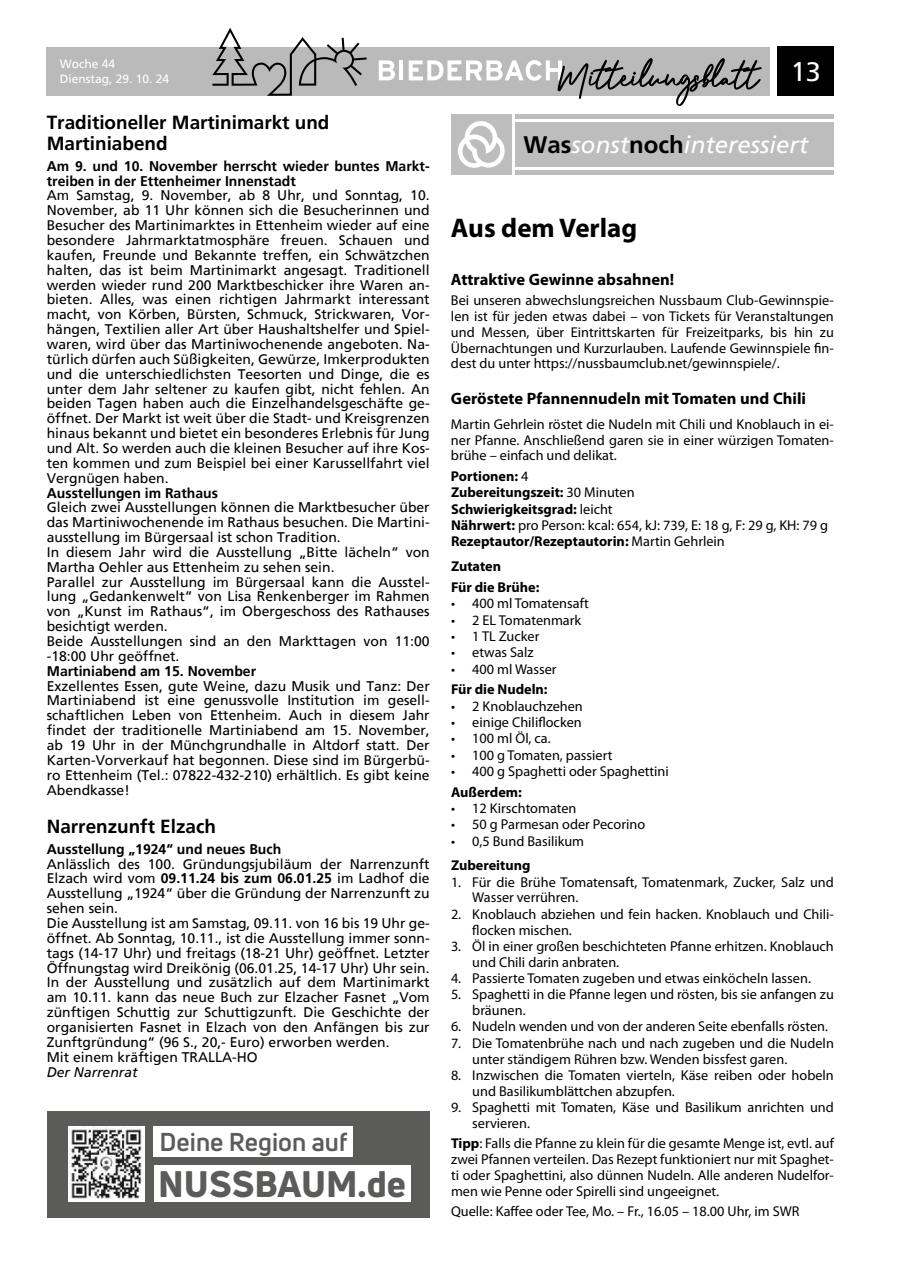
<style>
.page{position:relative;width:902px;height:1280px;background:#fff}
.page>*{position:absolute;margin:0;border:0;box-sizing:border-box;transform-origin:0 0}
.t1{font:800 36.15px "Uni Neue";color:#5b5b5a}
.t2{font:700 27px "Myriad Pro";color:#000}
.t3{font:27px "Frutiger";color:#fff}
.t4{font:700 25.35px "Uni Neue";color:#5b5b5a}
.t5{font:italic 24px "Frutiger";color:#fff}
.t6{font:700 18.9px/21px "Frutiger";color:#000}
.t7{font:700 16.5px "Myriad Pro";color:#000}
.t8{font:14.25px/15.8px "Myriad Pro";color:#000}
.t9{font:700 14.25px/16.4px "Myriad Pro";color:#000}
.t10{font:13.95px/14.9px "Frutiger";color:#000;text-align:justify}
.t11{font:700 13.95px/14.9px "Frutiger";color:#000}
.t12{font:italic 13.95px "Frutiger";color:#000}
.t13{font:12px/15px "Frutiger";color:#fff}
.s1{font-weight:700}
.s2{font-weight:700;font-style:normal;color:#000}
.s3{font-weight:400}
</style>
<div class="page">
<div style="left:47px;top:47px;width:723px;height:49px;background:#bababb"></div>
<div style="left:777px;top:47px;width:56px;height:49px;background:#000"></div>
<svg style="left:212px;top:28px;width:154px;height:68px"></svg>
<svg style="left:379px;top:60px;width:16px;height:20px"></svg>
<hr style="left:399px;top:60px;width:4px;height:20px;background:#fff">
<svg style="left:408px;top:58px;width:353px;height:48px"></svg>
<div style="left:515px;top:122px;width:318px;height:44px;background:#bdbdbe"></div>
<hr style="left:515px;top:170px;width:318px;height:4px;background:#bdbdbe">
<hr style="left:515px;top:114px;width:318px;height:4px;background:#bdbdbe">
<div style="left:451px;top:114px;width:60px;height:60px;background:#bdbdbe"></div>
<svg style="left:458px;top:121px;width:46px;height:47px"></svg>
<div style="left:47px;top:1111px;width:382px;height:109px;background:linear-gradient(to right,#5b5b5a,#5b5b5a)"></div>
<div style="left:47px;top:1111px;width:382px;height:106px;background:#5b5b5a"></div>
<div style="left:154px;top:1166px;width:256px;height:36px;background:#fff"></div>
<div style="left:154px;top:1126px;width:199px;height:31px;background:#fff"></div>
<img style="left:69px;top:1126px;width:75px;height:76px">
<p class="t13" style="left:60px;top:56px;width:111px">Woche 44<br>Dienstag, 29. 10. 24</p>
<h3 class="t6" style="left:47px;top:112px;width:284px">Traditioneller Martinimarkt und<br>Martiniabend</h3>
<p class="t11" style="left:47px;top:158px;width:384px">Am 9. und 10. November herrscht wieder buntes Markt&shy;treiben in der Ettenheimer Innenstadt</p>
<p class="t10" style="left:47px;top:188px;width:384px">Am Samstag, 9. November, ab 8 Uhr, und Sonntag, 10.<br>November, ab 11 Uhr können sich die Besucherinnen und Besucher des Martinimarktes in Ettenheim wieder auf eine besondere Jahrmarktatmosphäre freuen. Schauen und kaufen, Freunde und Bekannte treffen, ein Schwätzchen halten, das ist beim Martinimarkt angesagt. Traditionell werden wieder rund 200 Marktbeschicker ihre Waren an&shy;bieten. Alles, was einen richtigen Jahrmarkt interessant macht, von Körben, Bürsten, Schmuck, Strickwaren, Vor&shy;hängen, Textilien aller Art über Haushaltshelfer und Spiel&shy;waren, wird über das Martiniwochenende angeboten. Na&shy;türlich dürfen auch Süßigkeiten, Gewürze, Imkerprodukten und die unterschiedlichsten Teesorten und Dinge, die es unter dem Jahr seltener zu kaufen gibt, nicht fehlen. An beiden Tagen haben auch die Einzelhandelsgeschäfte ge&shy;öffnet. Der Markt ist weit über die Stadt- und Kreisgrenzen hinaus bekannt und bietet ein besonderes Erlebnis für Jung und Alt. So werden auch die kleinen Besucher auf ihre Kos&shy;ten kommen und zum Beispiel bei einer Karussellfahrt viel Vergnügen haben.</p>
<p class="t11" style="left:47px;top:485px;width:173px">Ausstellungen im Rathaus</p>
<p class="t10" style="left:47px;top:500px;width:384px;text-align:left">Gleich zwei Ausstellungen können die Marktbesucher über das Martiniwochenende im Rathaus besuchen. Die Martini&shy;ausstellung im Bürgersaal ist schon Tradition.<br>In diesem Jahr wird die Ausstellung „Bitte lächeln“ von Martha Oehler aus Ettenheim zu sehen sein.<br>Parallel zur Ausstellung im Bürgersaal kann die Ausstel&shy;lung „Gedankenwelt“ von Lisa Renkenberger im Rahmen von „Kunst im Rathaus“, im Obergeschoss des Rathauses besichtigt werden.<br>Beide Ausstellungen sind an den Markttagen von 11:00 -18:00 Uhr geöffnet.</p>
<p class="t11" style="left:47px;top:663px;width:211px">Martiniabend am 15. November</p>
<p class="t10" style="left:47px;top:678px;width:384px">Exzellentes Essen, gute Weine, dazu Musik und Tanz: Der Martiniabend ist eine genussvolle Institution im gesell&shy;schaftlichen Leben von Ettenheim. Auch in diesem Jahr findet der traditionelle Martiniabend am 15. November, ab 19 Uhr in der Münchgrundhalle in Altdorf statt. Der Karten-Vorverkauf hat begonnen. Diese sind im Bürgerbü&shy;ro Ettenheim (Tel.: 07822-432-210) erhältlich. Es gibt keine Abendkasse!</p>
<h3 class="t6" style="left:47px;top:815px;width:171px">Narrenzunft Elzach</h3>
<p class="t11" style="left:47px;top:841px;width:236px">Ausstellung „1924“ und neues Buch</p>
<p class="t10" style="left:47px;top:856px;width:384px;text-align:left">Anlässlich des 100. Gründungsjubiläum der Narrenzunft Elzach wird vom <span class="s1">09.11.24 bis zum 06.01.25</span> im Ladhof die Ausstellung „1924“ über die Gründung der Narrenzunft zu sehen sein.<br>Die Ausstellung ist am Samstag, 09.11. von 16 bis 19 Uhr ge&shy;öffnet. Ab Sonntag, 10.11., ist die Ausstellung immer sonn&shy;tags (14-17 Uhr) und freitags (18-21 Uhr) geöffnet. Letzter Öffnungstag wird Dreikönig (06.01.25, 14-17 Uhr) Uhr sein.<br>In der Ausstellung und zusätzlich auf dem Martinimarkt am 10.11. kann das neue Buch zur Elzacher Fasnet „Vom zünftigen Schuttig zur Schuttigzunft. Die Geschichte der organisierten Fasnet in Elzach von den Anfängen bis zur Zunftgründung“ (96 S., 20,- Euro) erworben werden.<br>Mit einem kräftigen TRALLA-HO</p>
<p class="t12" style="left:47px;top:1063px;width:92px">Der Narrenrat</p>
<h3 class="t4" style="left:159px;top:1126px;width:189px">Deine Region auf</h3>
<h1 class="t1" style="left:158px;top:1160px;width:249px">NUSSBAUM.de</h1>
<h2 class="t3" style="left:790px;top:56px;width:32px">13</h2>
<h3 class="t5" style="left:523px;top:131px;width:286px"><span class="s2">Was</span>sonst<span class="s2">noch</span>interessiert</h3>
<h2 class="t2" style="left:451px;top:210px;width:188px">Aus dem Verlag</h2>
<p class="t7" style="left:451px;top:269px;width:225px">Attraktive Gewinne absahnen!</p>
<p class="t8" style="left:451px;top:293px;width:384px;text-align:justify">Bei unseren abwechslungsreichen Nussbaum Club-Gewinnspie&shy;len ist für jeden etwas dabei – von Tickets für Veranstaltungen und Messen, über Eintrittskarten für Freizeitparks, bis hin zu Übernachtungen und Kurzurlauben. Laufende Gewinnspiele fin&shy;dest du unter https://nussbaumclub.net/gewinnspiele/.</p>
<p class="t7" style="left:451px;top:388px;width:356px">Geröstete Pfannennudeln mit Tomaten und Chili</p>
<p class="t8" style="left:451px;top:416px;width:384px;text-align:justify">Martin Gehrlein röstet die Nudeln mit Chili und Knoblauch in ei&shy;ner Pfanne. Anschließend garen sie in einer würzigen Tomaten&shy;brühe – einfach und delikat.</p>
<p class="t9" style="left:451px;top:468px;width:378px">Portionen: <span class="s3">4<br></span>Zubereitungszeit: <span class="s3">30 Minuten<br></span>Schwierigkeitsgrad: <span class="s3">leicht<br></span>Nährwert: <span class="s3">pro Person: kcal: 654, kJ: 739, E: 18 g, F: 29 g, KH: 79 g </span>Rezeptautor/Rezeptautorin: <span class="s3">Martin Gehrlein</span></p>
<p class="t9" style="left:451px;top:556px;width:90px;line-height:20.5px">Zutaten<br>Für die Brühe:</p>
<p class="t8" style="left:451px;top:595px;width:139px">• 400 ml Tomatensaft</p>
<p class="t8" style="left:451px;top:612px;width:132px">• 2 EL Tomatenmark</p>
<p class="t8" style="left:451px;top:628px;width:90px">• 1 TL Zucker</p>
<p class="t8" style="left:451px;top:644px;width:84px">• etwas Salz</p>
<p class="t8" style="left:451px;top:661px;width:107px">• 400 ml Wasser</p>
<p class="t9" style="left:451px;top:681px;width:98px">Für die Nudeln:</p>
<p class="t8" style="left:451px;top:698px;width:133px">• 2 Knoblauchzehen</p>
<p class="t8" style="left:451px;top:714px;width:132px">• einige Chiliflocken</p>
<p class="t8" style="left:451px;top:730px;width:101px">• 100 ml Öl, ca.</p>
<p class="t8" style="left:451px;top:747px;width:163px">• 100 g Tomaten, passiert</p>
<p class="t8" style="left:451px;top:763px;width:219px">• 400 g Spaghetti oder Spaghettini</p>
<p class="t9" style="left:451px;top:783px;width:72px">Außerdem:</p>
<p class="t8" style="left:451px;top:800px;width:127px">• 12 Kirschtomaten</p>
<p class="t8" style="left:451px;top:816px;width:196px">• 50 g Parmesan oder Pecorino</p>
<p class="t8" style="left:451px;top:833px;width:135px">• 0,5 Bund Basilikum</p>
<p class="t9" style="left:451px;top:857px;width:81px">Zubereitung</p>
<p class="t8" style="left:472px;top:874px;width:363px;text-indent:-21px">1. Für die Brühe Tomatensaft, Tomatenmark, Zucker, Salz und<br>Wasser verrühren.</p>
<p class="t8" style="left:472px;top:906px;width:363px;text-indent:-21px">2. Knoblauch abziehen und fein hacken. Knoblauch und Chili&shy;flocken mischen.</p>
<p class="t8" style="left:472px;top:938px;width:363px;text-indent:-21px">3. Öl in einer großen beschichteten Pfanne erhitzen. Knoblauch und Chili darin anbraten.</p>
<p class="t8" style="left:451px;top:970px;width:361px">4. Passierte Tomaten zugeben und etwas einköcheln lassen.</p>
<p class="t8" style="left:472px;top:986px;width:363px;text-indent:-21px">5. Spaghetti in die Pfanne legen und rösten, bis sie anfangen zu bräunen.</p>
<p class="t8" style="left:451px;top:1018px;width:378px">6. Nudeln wenden und von der anderen Seite ebenfalls rösten.</p>
<p class="t8" style="left:472px;top:1035px;width:363px;text-indent:-21px">7. Die Tomatenbrühe nach und nach zugeben und die Nudeln unter ständigem Rühren bzw. Wenden bissfest garen.</p>
<p class="t8" style="left:472px;top:1067px;width:363px;text-indent:-21px">8. Inzwischen die Tomaten vierteln, Käse reiben oder hobeln und Basilikumblättchen abzupfen.</p>
<p class="t8" style="left:472px;top:1099px;width:363px;text-indent:-21px">9. Spaghetti mit Tomaten, Käse und Basilikum anrichten und servieren.</p>
<p class="t8" style="left:451px;top:1135px;width:384px;text-align:justify"><span class="s1">Tipp</span>: Falls die Pfanne zu klein für die gesamte Menge ist, evtl. auf zwei Pfannen verteilen. Das Rezept funktioniert nur mit Spaghet&shy;ti oder Spaghettini, also dünnen Nudeln. Alle anderen Nudelfor&shy;men wie Penne oder Spirelli sind ungeeignet.</p>
<p class="t8" style="left:451px;top:1203px;width:350px">Quelle: Kaffee oder Tee, Mo. – Fr., 16.05 – 18.00 Uhr, im SWR</p>
</div>
